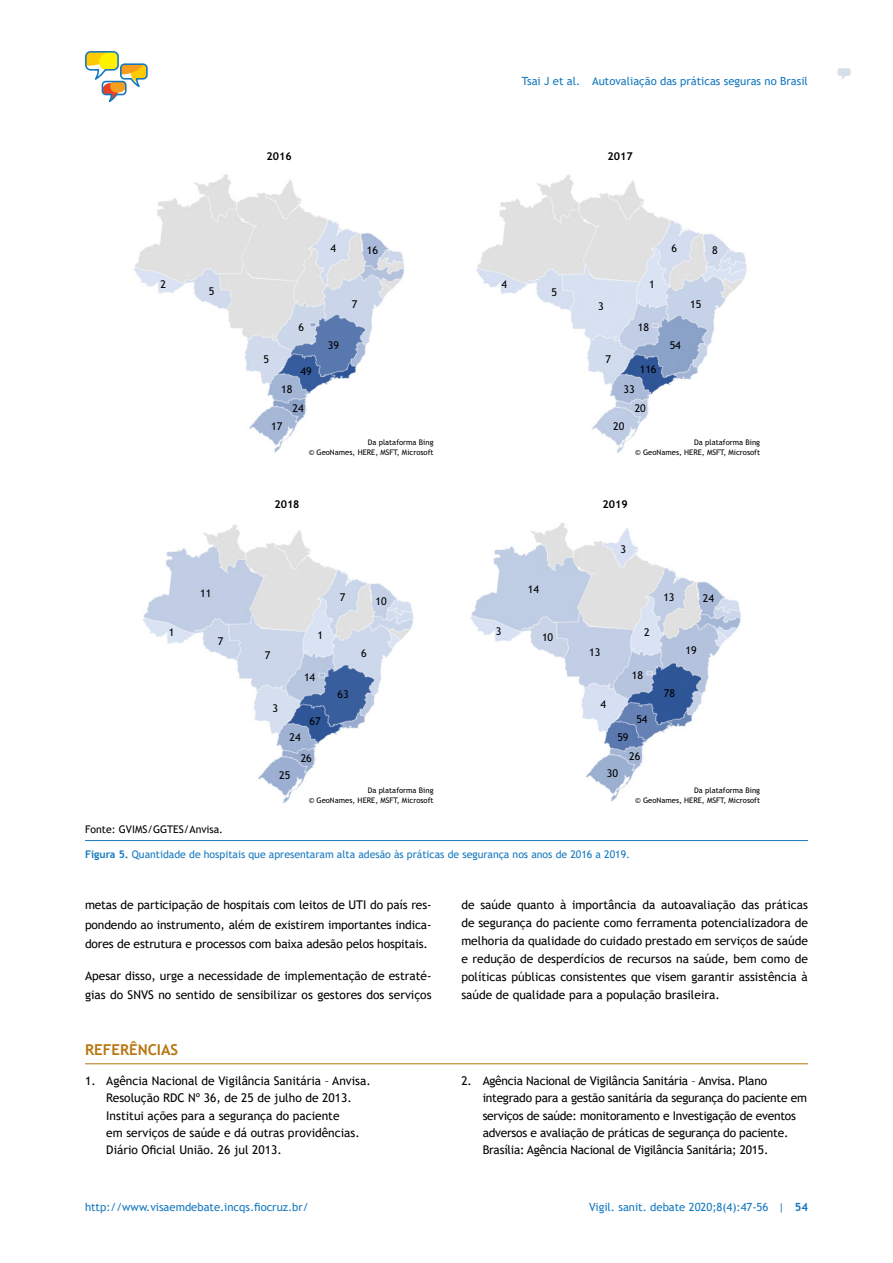
<style>
.page{position:relative;width:893px;height:1263px;background:#fff}
.page>*{position:absolute;margin:0;border:0;box-sizing:border-box;transform-origin:0 0}
.t1{font:700 15px "Trebuchet MS";color:#b87510}
.t2{font:12px/18px "Trebuchet MS";color:#000;text-align:justify}
.t3{font:12px/17.2px "Trebuchet MS";letter-spacing:-.02em;color:#000}
.t4{font:11.25px "Trebuchet MS";color:#1578be}
.t5{font:10.8px/18.9px "Trebuchet MS";color:#000}
.t6{font:700 10.8px "Trebuchet MS";color:#000}
.t7{font:10.5px "Trebuchet MS";color:#1578be}
.t8{font:10.5px "Trebuchet MS";color:#000}
.t9{font:7.65px/9.1px "Trebuchet MS";color:#000;text-align:right}
.s1{font-weight:700}
</style>
<div class="page">
<svg style="left:85px;top:51px;width:63px;height:51px"></svg>
<svg style="left:837px;top:68px;width:14px;height:11px"></svg>
<img style="left:134px;top:174px;width:549px;height:535px">
<img style="left:683px;top:229px;width:64px;height:498px">
<img style="left:254px;top:709px;width:430px;height:94px">
<hr style="left:85px;top:840px;width:723px;height:1px;background:#1578be">
<hr style="left:85px;top:1063px;width:723px;height:1px;background:#b87510">
<p class="t4" style="left:522px;top:74px;width:287px">Tsai J et al. Autovaliação das práticas seguras no Brasil</p>
<p class="t5" style="left:160px;top:274px;width:7px">2</p>
<p class="t5" style="left:209px;top:282px;width:7px">5</p>
<p class="t5" style="left:169px;top:623px;width:7px">1</p>
<p class="t5" style="left:200px;top:584px;width:13px">11</p>
<p class="t5" style="left:218px;top:631px;width:7px">7</p>
<p class="t6" style="left:267px;top:149px;width:27px">2016</p>
<p class="t6" style="left:607px;top:149px;width:27px">2017</p>
<p class="t5" style="left:330px;top:239px;width:7px">4</p>
<p class="t5" style="left:367px;top:241px;width:13px">16</p>
<p class="t5" style="left:263px;top:350px;width:7px">5</p>
<p class="t5" style="left:298px;top:317px;width:7px">6</p>
<p class="t5" style="left:281px;top:380px;width:13px">18</p>
<p class="t5" style="left:301px;top:362px;width:13px">49</p>
<p class="t5" style="left:293px;top:399px;width:13px">24</p>
<p class="t5" style="left:271px;top:416px;width:13px">17</p>
<p class="t5" style="left:328px;top:335px;width:13px">39</p>
<p class="t5" style="left:352px;top:295px;width:7px">7</p>
<p class="t5" style="left:501px;top:274px;width:7px">4</p>
<p class="t5" style="left:552px;top:282px;width:7px">5</p>
<p class="t5" style="left:598px;top:297px;width:7px">3</p>
<p class="t5" style="left:605px;top:350px;width:7px">7</p>
<p class="t5" style="left:649px;top:274px;width:7px">1</p>
<p class="t5" style="left:638px;top:318px;width:13px">18</p>
<p class="t5" style="left:640px;top:360px;width:18px">116</p>
<p class="t5" style="left:635px;top:380px;width:13px;text-indent:-11px">33<br>20</p>
<p class="t5" style="left:613px;top:416px;width:13px">20</p>
<p class="t5" style="left:672px;top:239px;width:7px">6</p>
<p class="t5" style="left:712px;top:241px;width:7px">8</p>
<p class="t5" style="left:690px;top:295px;width:13px">15</p>
<p class="t5" style="left:670px;top:335px;width:13px">54</p>
<p class="t9" style="left:309px;top:438px;width:126px">Da plataforma Bing<br>© GeoNames, HERE, MSFT, Microsoft</p>
<p class="t9" style="left:635px;top:438px;width:126px">Da plataforma Bing<br>© GeoNames, HERE, MSFT, Microsoft</p>
<p class="t6" style="left:274px;top:497px;width:27px">2018</p>
<p class="t6" style="left:602px;top:497px;width:27px">2019</p>
<p class="t5" style="left:265px;top:645px;width:7px">7</p>
<p class="t5" style="left:272px;top:698px;width:7px">3</p>
<p class="t5" style="left:317px;top:625px;width:7px">1</p>
<p class="t5" style="left:304px;top:667px;width:13px">14</p>
<p class="t5" style="left:309px;top:712px;width:13px">67</p>
<p class="t5" style="left:301px;top:727px;width:13px;line-height:20.9px;text-indent:-11px">24<br>26</p>
<p class="t5" style="left:340px;top:588px;width:7px">7</p>
<p class="t5" style="left:376px;top:592px;width:13px">10</p>
<p class="t5" style="left:338px;top:685px;width:13px">63</p>
<p class="t5" style="left:361px;top:644px;width:7px">6</p>
<p class="t5" style="left:496px;top:622px;width:7px">3</p>
<p class="t5" style="left:528px;top:580px;width:13px">14</p>
<p class="t5" style="left:542px;top:628px;width:13px">10</p>
<p class="t5" style="left:620px;top:540px;width:7px">3</p>
<p class="t5" style="left:589px;top:642px;width:13px">13</p>
<p class="t5" style="left:600px;top:695px;width:7px">4</p>
<p class="t5" style="left:644px;top:623px;width:7px">2</p>
<p class="t5" style="left:632px;top:666px;width:13px">18</p>
<p class="t5" style="left:617px;top:728px;width:13px">59</p>
<p class="t5" style="left:636px;top:710px;width:13px">54</p>
<p class="t5" style="left:629px;top:746px;width:13px">26</p>
<p class="t5" style="left:279px;top:765px;width:13px">25</p>
<p class="t5" style="left:607px;top:763px;width:13px">30</p>
<p class="t5" style="left:663px;top:587px;width:13px">13</p>
<p class="t5" style="left:703px;top:589px;width:13px">24</p>
<p class="t5" style="left:686px;top:641px;width:13px">19</p>
<p class="t5" style="left:664px;top:684px;width:13px">78</p>
<p class="t9" style="left:309px;top:786px;width:126px">Da plataforma Bing<br>© GeoNames, HERE, MSFT, Microsoft</p>
<p class="t9" style="left:635px;top:786px;width:126px">Da plataforma Bing<br>© GeoNames, HERE, MSFT, Microsoft</p>
<p class="t8" style="left:85px;top:822px;width:140px">Fonte: GVIMS/GGTES/Anvisa.</p>
<p class="t7" style="left:85px;top:848px;width:547px"><span class="s1">Figura 5.</span> Quantidade de hospitais que apresentaram alta adesão às práticas de segurança nos anos de 2016 a 2019.</p>
<p class="t2" style="left:85px;top:895px;width:348px;line-height:19.4px">metas de participação de hospitais com leitos de UTI do país res&shy;pondendo ao instrumento, além de existirem importantes indica&shy;dores de estrutura e processos com baixa adesão pelos hospitais.</p>
<p class="t2" style="left:85px;top:966px;width:348px;line-height:19.4px">Apesar disso, urge a necessidade de implementação de estraté&shy;gias do SNVS no sentido de sensibilizar os gestores dos serviços</p>
<p class="t1" style="left:85px;top:1040px;width:95px">REFERÊNCIAS</p>
<p class="t2" style="left:461px;top:896px;width:348px">de saúde quanto à importância da autoavaliação das práticas de segurança do paciente como ferramenta potencializadora de melhoria da qualidade do cuidado prestado em serviços de saúde e redução de desperdícios de recursos na saúde, bem como de políticas públicas consistentes que visem garantir assistência à saúde de qualidade para a população brasileira.</p>
<p class="t2" style="left:106px;top:1072px;width:266px;line-height:17.2px;text-align:left;text-indent:-21px">1. Agência Nacional de Vigilância Sanitária – Anvisa.<br>Resolução RDC Nº 36, de 25 de julho de 2013.<br>Institui ações para a segurança do paciente<br>em serviços de saúde e dá outras providências.<br>Diário Oficial União. 26 jul 2013.</p>
<p class="t3" style="left:483px;top:1072px;width:326px;text-indent:-21px">2. Agência Nacional de Vigilância Sanitária – Anvisa. Plano integrado para a gestão sanitária da segurança do paciente em serviços de saúde: monitoramento e Investigação de eventos adversos e avaliação de práticas de segurança do paciente.<br>Brasília: Agência Nacional de Vigilância Sanitária; 2015.</p>
<p class="t4" style="left:85px;top:1199px;width:225px">http://www.visaemdebate.incqs.fiocruz.br/</p>
<p class="t4" style="left:589px;top:1199px;width:220px">Vigil. sanit. debate 2020;8(4):47-56 | <span class="s1">54</span></p>
</div>
